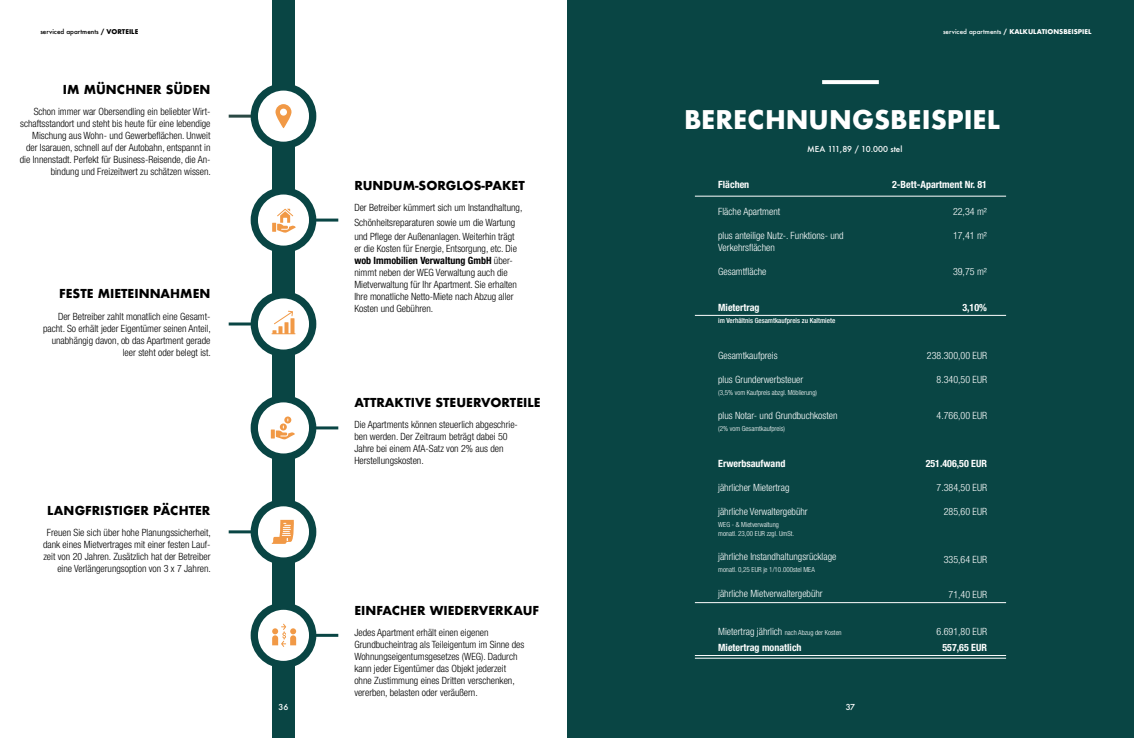
<style>
.page{position:relative;width:1134px;height:738px;background:#fff}
.page>*{position:absolute;margin:0;border:0;box-sizing:border-box;transform-origin:0 0}
.t1{font:700 25px "Futura";color:#fff}
.t2{font:700 12px "Futura";color:#000}
.t3{font:300 condensed 10px/12px "Helvetica Neue LT Std";color:#000}
.t4{font:300 condensed 10px/12px "Helvetica Neue LT Std";color:#fff}
.t5{font:700 condensed 10px "Helvetica Neue LT Std";color:#fff}
.t6{font:500 8px "Futura";color:#fff}
.t7{font:300 condensed 7px/9px "Helvetica Neue LT Std";color:#fff}
.t8{font:500 condensed 7px "Helvetica Neue LT Std";color:#fff}
.t9{font:700 6.4px "Futura";color:#fff}
.t10{font:500 6.4px "Futura";color:#000}
.s1{font-weight:700}
.s2{font-weight:500}
.s3{font-size:7px}
</style>
<div class="page">
<hr style="left:229px;top:114px;width:54px;height:3px;background:#2a4944">
<hr style="left:229px;top:322px;width:54px;height:3px;background:#094544">
<hr style="left:229px;top:530px;width:54px;height:3px;background:#094544">
<hr style="left:283px;top:218px;width:55px;height:3px;background:#094544">
<hr style="left:283px;top:426px;width:55px;height:3px;background:#094544">
<hr style="left:283px;top:633px;width:55px;height:3px;background:#094544">
<div style="left:272px;top:0;width:23px;height:737px;background:#094544"></div>
<div style="left:251px;top:602px;width:65px;height:65px;background:#094544;border-radius:50%"></div>
<div style="left:251px;top:498px;width:65px;height:66px;background:#094544;border-radius:50%"></div>
<div style="left:251px;top:395px;width:65px;height:65px;background:#094544;border-radius:50%"></div>
<div style="left:251px;top:291px;width:65px;height:65px;background:#094544;border-radius:50%"></div>
<div style="left:251px;top:187px;width:65px;height:66px;background:#094544;border-radius:50%"></div>
<div style="left:251px;top:83px;width:65px;height:66px;background:#094544;border-radius:50%"></div>
<div style="left:258px;top:609px;width:51px;height:51px;background:#fff;border-radius:50%"></div>
<div style="left:258px;top:506px;width:51px;height:51px;background:#fff;border-radius:50%"></div>
<div style="left:258px;top:402px;width:51px;height:51px;background:#fff;border-radius:50%"></div>
<div style="left:258px;top:298px;width:51px;height:51px;background:#fff;border-radius:50%"></div>
<div style="left:258px;top:194px;width:51px;height:51px;background:#fff;border-radius:50%"></div>
<div style="left:258px;top:90px;width:51px;height:51px;background:#fff;border-radius:50%"></div>
<svg style="left:275px;top:104px;width:16px;height:24px"></svg>
<svg style="left:272px;top:208px;width:24px;height:24px"></svg>
<svg style="left:271px;top:310px;width:24px;height:24px"></svg>
<svg style="left:271px;top:416px;width:24px;height:23px"></svg>
<svg style="left:272px;top:519px;width:22px;height:24px"></svg>
<svg style="left:272px;top:623px;width:24px;height:23px"></svg>
<div style="left:567px;top:0;width:567px;height:737px;background:#094544"></div>
<hr style="left:695px;top:196px;width:311px;height:1px;background:#fff">
<hr style="left:695px;top:602px;width:311px;height:1px;background:#fff">
<hr style="left:695px;top:315px;width:311px;height:1px;background:#fff">
<hr style="left:695px;top:654px;width:311px;height:1px;background:#fff">
<hr style="left:695px;top:657px;width:311px;height:1px;background:#fff">
<svg style="left:822px;top:80px;width:57px;height:4px"></svg>
<p class="t10" style="left:40px;top:27px;width:99px">serviced apartments <span class="s1">/ VORTEILE</span></p>
<p class="t2" style="left:63px;top:81px;width:149px">IM MÜNCHNER SÜDEN</p>
<p class="t3" style="left:20px;top:106px;width:193px;text-align:right">Schon immer war Obersendling ein beliebter Wirt&shy;schaftsstandort und steht bis heute für eine lebendige Mischung aus Wohn- und Gewerbeflächen. Unweit der Isarauen, schnell auf der Autobahn, entspannt in die Innenstadt. Perfekt für Business-Reisende, die An&shy;bindung und Freizeitwert zu schätzen wissen.</p>
<p class="t2" style="left:59px;top:285px;width:153px">FESTE MIETEINNAHMEN</p>
<p class="t3" style="left:43px;top:310px;width:169px;text-align:right">Der Betreiber zahlt monatlich eine Gesamt&shy;pacht. So erhält jeder Eigentümer seinen Anteil, unabhängig davon, ob das Apartment gerade leer steht oder belegt ist.</p>
<p class="t2" style="left:47px;top:501px;width:165px">LANGFRISTIGER PÄCHTER</p>
<p class="t3" style="left:43px;top:526px;width:169px;text-align:right">Freuen Sie sich über hohe Planungssicherheit, dank eines Mietvertrages mit einer festen Lauf&shy;zeit von 20 Jahren. Zusätzlich hat der Betreiber eine Verlängerungsoption von 3 x 7 Jahren.</p>
<p class="t9" style="left:943px;top:27px;width:150px"><span class="s2">serviced apartments</span> / KALKULATIONSBEISPIEL</p>
<h1 class="t1" style="left:684px;top:101px;width:318px">BERECHNUNGSBEISPIEL</h1>
<p class="t2" style="left:354px;top:177px;width:172px">RUNDUM-SORGLOS-PAKET</p>
<p class="t3" style="left:354px;top:201px;width:170px;line-height:14px">Der Betreiber kümmert sich um Instandhaltung,<br>Schönheitsreparaturen sowie um die Wartung und Pflege der Außenanlagen. Weiterhin trägt</p>
<p class="t3" style="left:354px;top:242px;width:164px">er die Kosten für Energie, Entsorgung, etc. Die <span class="s1">wob Immobilien Verwaltung GmbH</span> über&shy;nimmt neben der WEG Verwaltung auch die Mietverwaltung für Ihr Apartment. Sie erhalten Ihre monatliche Netto-Miete nach Abzug aller Kosten und Gebühren.</p>
<p class="t2" style="left:354px;top:393px;width:188px">ATTRAKTIVE STEUERVORTEILE</p>
<p class="t3" style="left:354px;top:418px;width:165px">Die Apartments können steuerlich abgeschrie&shy;ben werden. Der Zeitraum beträgt dabei 50<br>Jahre bei einem AfA-Satz von 2% aus den Herstellungskosten.</p>
<p class="t2" style="left:354px;top:601px;width:186px">EINFACHER WIEDERVERKAUF</p>
<p class="t3" style="left:354px;top:626px;width:172px">Jedes Apartment erhält einen eigenen Grundbucheintrag als Teileigentum im Sinne des Wohnungseigentumsgesetzes (WEG). Dadurch kann jeder Eigentümer das Objekt jederzeit ohne Zustimmung eines Dritten verschenken, vererben, belasten oder veräußern.</p>
<p class="t6" style="left:807px;top:143px;width:97px">MEA 111,89 / 10.000 stel</p>
<p class="t5" style="left:718px;top:178px;width:33px">Flächen</p>
<p class="t5" style="left:892px;top:178px;width:96px">2-Bett-Apartment Nr. 81</p>
<p class="t4" style="left:718px;top:205px;width:64px">Fläche Apartment</p>
<p class="t4" style="left:718px;top:229px;width:127px">plus anteilige Nutz-. Funktions- und<br>Verkehrsflächen</p>
<p class="t4" style="left:718px;top:265px;width:50px">Gesamtfläche</p>
<p class="t5" style="left:718px;top:301px;width:43px">Mietertrag</p>
<p class="t8" style="left:718px;top:316px;width:119px">im Verhältnis Gesamtkaufpreis zu Kaltmiete</p>
<p class="t4" style="left:718px;top:349px;width:61px">Gesamtkaufpreis</p>
<p class="t4" style="left:718px;top:373px;width:86px">plus Grunderwerbsteuer</p>
<p class="t7" style="left:718px;top:388px;width:100px">(3,5% vom Kaufpreis abzgl. Möblierung)</p>
<p class="t4" style="left:718px;top:409px;width:121px">plus Notar- und Grundbuchkosten</p>
<p class="t7" style="left:718px;top:424px;width:68px">(2% vom Gesamtkaufpreis)</p>
<p class="t5" style="left:718px;top:457px;width:69px">Erwerbsaufwand</p>
<p class="t4" style="left:718px;top:481px;width:73px">jährlicher Mietertrag</p>
<p class="t4" style="left:718px;top:505px;width:91px">jährliche Verwaltergebühr</p>
<p class="t7" style="left:718px;top:520px;width:77px">WEG - &amp; Mietverwaltung monatl. 23,00 EUR zzgl. UmSt.</p>
<p class="t4" style="left:718px;top:550px;width:120px">jährliche Instandhaltungsrücklage</p>
<p class="t7" style="left:718px;top:565px;width:98px">monatl. 0,25 EUR je 1/10.000stel MEA</p>
<p class="t4" style="left:718px;top:586px;width:106px">jährliche Mietverwaltergebühr</p>
<p class="t4" style="left:953px;top:205px;width:35px">22,34 m²</p>
<p class="t4" style="left:953px;top:229px;width:35px">17,41 m²</p>
<p class="t4" style="left:953px;top:265px;width:35px">39,75 m²</p>
<p class="t5" style="left:962px;top:301px;width:26px">3,10%</p>
<p class="t4" style="left:927px;top:349px;width:62px">238.300,00 EUR</p>
<p class="t4" style="left:936px;top:373px;width:52px">8.340,50 EUR</p>
<p class="t4" style="left:936px;top:409px;width:52px">4.766,00 EUR</p>
<p class="t5" style="left:926px;top:457px;width:63px">251.406,50 EUR</p>
<p class="t4" style="left:936px;top:481px;width:52px">7.384,50 EUR</p>
<p class="t4" style="left:944px;top:505px;width:45px">285,60 EUR</p>
<p class="t4" style="left:944px;top:553px;width:45px">335,64 EUR</p>
<p class="t4" style="left:948px;top:587px;width:40px">71,40 EUR</p>
<p class="t4" style="left:718px;top:625px;width:125px">Mietertrag jährlich <span class="s3">nach Abzug der Kosten</span></p>
<p class="t4" style="left:936px;top:625px;width:52px">6.691,80 EUR</p>
<p class="t5" style="left:718px;top:640px;width:85px">Mietertrag monatlich</p>
<p class="t5" style="left:942px;top:640px;width:46px">557,65 EUR</p>
<p class="t6" style="left:279px;top:700px;width:11px">36</p>
<p class="t6" style="left:846px;top:700px;width:11px">37</p>
</div>
